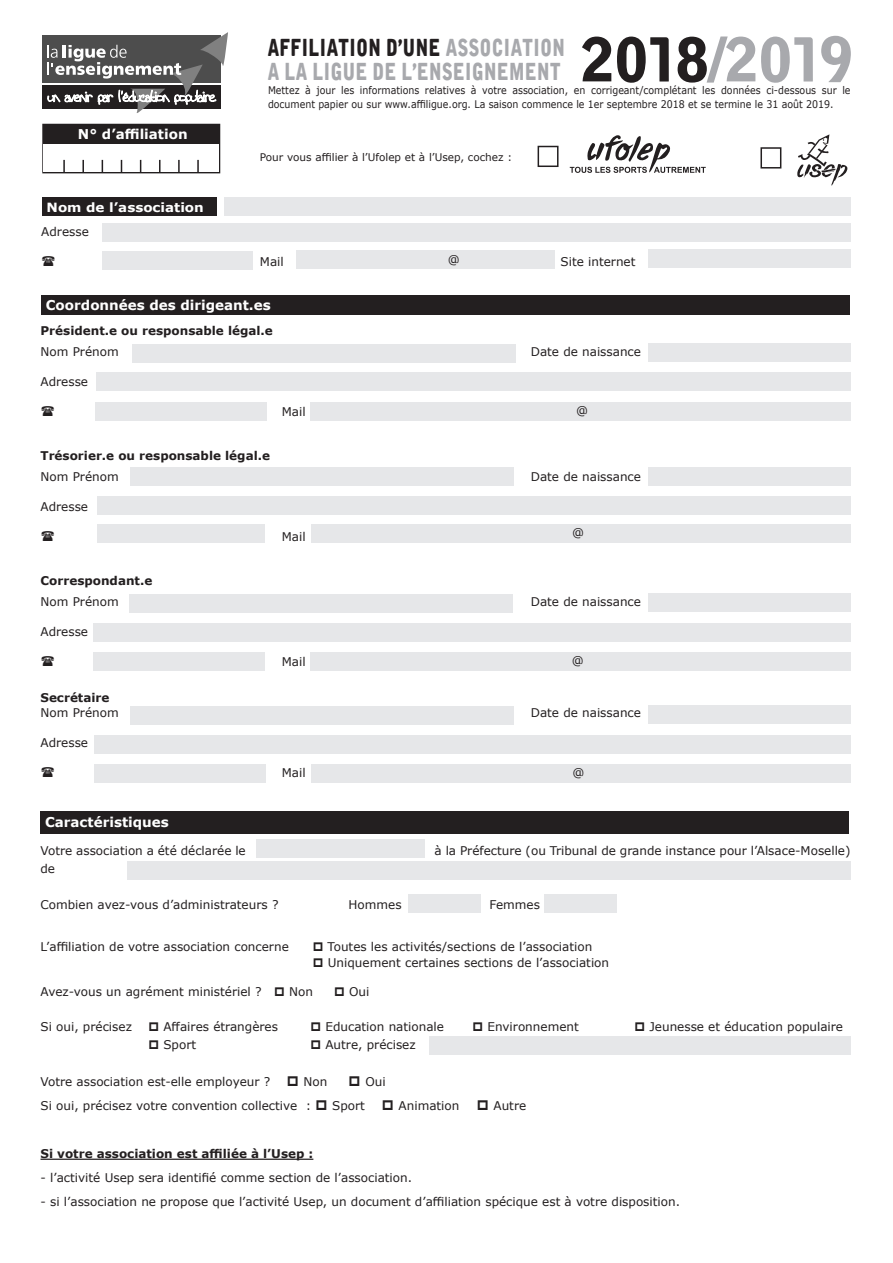
<style>
.page{position:relative;width:893px;height:1263px;background:#fff}
.page>*{position:absolute;margin:0;border:0;box-sizing:border-box;transform-origin:0 0}
.t1{font:60px "Alpha Ligue";color:#a8a9ad}
.t2{font:23.4px "Alpha Ligue";color:#231f20;scale:.77 1}
.t3{font:23.4px "Alpha Ligue";color:#a8a9ad;scale:.77 1}
.t4{font:700 13.5px "Verdana";color:#fff}
.t5{font:700 12.75px "Verdana";color:#fff;scale:1.06 1}
.t6{font:12px "Verdana";color:#231f20}
.t7{font:700 12px "Verdana";color:#231f20}
.t8{font:10.5px/13.5px "Verdana";color:#231f20;scale:.9 1}
.t9{font:10.5px "Verdana";color:#231f20}
.s1{color:#a8a9ad}
.s2{color:#231f20}
</style>
<div class="page">
<div style="left:42px;top:124px;width:178px;height:49px;background:#231f20;border:2px solid #231f20"></div>
<div style="left:44px;top:144px;width:175px;height:27px;background:#fff"></div>
<div style="left:41px;top:295px;width:809px;height:20px;background:#231f20"></div>
<div style="left:42px;top:197px;width:174px;height:19px;background:#231f20"></div>
<div style="left:297px;top:251px;width:258px;height:18px;background:#e6e7e9"></div>
<div style="left:102px;top:251px;width:151px;height:19px;background:#e6e7e9"></div>
<div style="left:102px;top:223px;width:748px;height:18px;background:#e6e7e9"></div>
<div style="left:132px;top:344px;width:383px;height:18px;background:#e6e7e9"></div>
<div style="left:96px;top:372px;width:754px;height:18px;background:#e6e7e9"></div>
<div style="left:95px;top:402px;width:172px;height:18px;background:#e6e7e9"></div>
<div style="left:310px;top:402px;width:540px;height:18px;background:#e6e7e9"></div>
<div style="left:648px;top:343px;width:202px;height:19px;background:#e6e7e9"></div>
<div style="left:648px;top:250px;width:202px;height:18px;background:#e6e7e9"></div>
<div style="left:224px;top:197px;width:626px;height:18px;background:#e6e7e9"></div>
<div style="left:130px;top:467px;width:384px;height:18px;background:#e6e7e9"></div>
<div style="left:97px;top:496px;width:753px;height:19px;background:#e6e7e9"></div>
<div style="left:97px;top:524px;width:168px;height:18px;background:#e6e7e9"></div>
<div style="left:311px;top:524px;width:539px;height:18px;background:#e6e7e9"></div>
<div style="left:648px;top:467px;width:202px;height:19px;background:#e6e7e9"></div>
<div style="left:130px;top:594px;width:383px;height:18px;background:#e6e7e9"></div>
<div style="left:93px;top:623px;width:757px;height:19px;background:#e6e7e9"></div>
<div style="left:93px;top:652px;width:172px;height:19px;background:#e6e7e9"></div>
<div style="left:310px;top:652px;width:540px;height:19px;background:#e6e7e9"></div>
<div style="left:648px;top:594px;width:202px;height:18px;background:#e6e7e9"></div>
<div style="left:40px;top:811px;width:809px;height:22px;background:#231f20"></div>
<svg style="left:797px;top:134px;width:51px;height:52px"></svg>
<div style="left:760px;top:147px;width:21px;height:22px;border:2px solid #231f20"></div>
<svg style="left:570px;top:135px;width:136px;height:38px"></svg>
<svg style="left:63px;top:160px;width:2px;height:12px"></svg>
<svg style="left:82px;top:160px;width:2px;height:12px"></svg>
<svg style="left:102px;top:160px;width:1px;height:12px"></svg>
<svg style="left:121px;top:160px;width:1px;height:12px"></svg>
<svg style="left:140px;top:160px;width:1px;height:12px"></svg>
<svg style="left:159px;top:160px;width:2px;height:12px"></svg>
<svg style="left:178px;top:160px;width:2px;height:12px"></svg>
<svg style="left:197px;top:160px;width:2px;height:12px"></svg>
<div style="left:538px;top:146px;width:20px;height:21px;border:2px solid #231f20"></div>
<hr style="left:40px;top:1158px;width:273px;height:2px;background:#231f20">
<div style="left:130px;top:706px;width:384px;height:18px;background:#e6e7e9"></div>
<div style="left:94px;top:735px;width:756px;height:18px;background:#e6e7e9"></div>
<div style="left:94px;top:764px;width:171px;height:18px;background:#e6e7e9"></div>
<div style="left:311px;top:764px;width:539px;height:18px;background:#e6e7e9"></div>
<div style="left:648px;top:705px;width:202px;height:19px;background:#e6e7e9"></div>
<div style="left:256px;top:840px;width:169px;height:18px;background:#e6e7e9"></div>
<div style="left:128px;top:861px;width:722px;height:19px;background:#e6e7e9"></div>
<div style="left:408px;top:895px;width:72px;height:18px;background:#e6e7e9"></div>
<div style="left:544px;top:895px;width:73px;height:18px;background:#e6e7e9"></div>
<div style="left:429px;top:1036px;width:421px;height:18px;background:#e6e7e9"></div>
<div style="left:42px;top:36px;width:178px;height:47px;background:#4d4d4d"></div>
<div style="left:42px;top:85px;width:178px;height:23px;background:#231f20"></div>
<svg style="left:47px;top:32px;width:181px;height:81px"></svg>
<p class="t2" style="left:268px;top:33px;width:388px">AFFILIATION D’UNE <span class="s1">ASSOCIATION</span></p>
<p class="t3" style="left:268px;top:57px;width:382px">A LA LIGUE DE L’ENSEIGNEMENT</p>
<p class="t1" style="left:581px;top:22px;width:273px"><span class="s2">2018</span>/2019</p>
<p class="t4" style="left:78px;top:125px;width:111px">N° d’affiliation</p>
<p class="t5" style="left:47px;top:198px;width:150px">Nom de l’association</p>
<p class="t6" style="left:41px;top:223px;width:49px">Adresse</p>
<p class="t8" style="left:268px;top:83px;width:649px">Mettez à jour les informations relatives à votre association, en corrigeant/complétant les données ci-dessous sur le document papier ou sur www.affiligue.org. La saison commence le 1er septembre 2018 et se termine le 31 août 2019.</p>
<p class="t9" style="left:260px;top:150px;width:254px">Pour vous affilier à l’Ufolep et à l’Usep, cochez :</p>
<p class="t6" style="left:448px;top:251px;width:13px">@</p>
<p class="t6" style="left:260px;top:253px;width:25px">Mail</p>
<p class="t6" style="left:560px;top:253px;width:76px">Site internet</p>
<p class="t4" style="left:46px;top:295px;width:226px">Coordonnées des dirigeant.es</p>
<p class="t7" style="left:40px;top:322px;width:234px">Président.e ou responsable légal.e</p>
<p class="t6" style="left:40px;top:343px;width:80px">Nom Prénom</p>
<p class="t6" style="left:531px;top:343px;width:112px">Date de naissance</p>
<p class="t6" style="left:40px;top:373px;width:49px">Adresse</p>
<p class="t6" style="left:282px;top:403px;width:25px">Mail</p>
<p class="t7" style="left:40px;top:447px;width:231px">Trésorier.e ou responsable légal.e</p>
<p class="t6" style="left:40px;top:468px;width:80px">Nom Prénom</p>
<p class="t6" style="left:531px;top:468px;width:112px">Date de naissance</p>
<p class="t6" style="left:40px;top:498px;width:49px">Adresse</p>
<p class="t6" style="left:282px;top:528px;width:25px">Mail</p>
<p class="t7" style="left:40px;top:572px;width:113px">Correspondant.e</p>
<p class="t6" style="left:40px;top:593px;width:80px">Nom Prénom</p>
<p class="t6" style="left:531px;top:593px;width:112px">Date de naissance</p>
<p class="t6" style="left:40px;top:623px;width:49px">Adresse</p>
<p class="t6" style="left:282px;top:653px;width:25px">Mail</p>
<p class="t7" style="left:40px;top:689px;width:70px">Secrétaire</p>
<p class="t6" style="left:40px;top:704px;width:80px">Nom Prénom</p>
<p class="t6" style="left:531px;top:704px;width:112px">Date de naissance</p>
<p class="t6" style="left:40px;top:734px;width:49px">Adresse</p>
<p class="t6" style="left:282px;top:764px;width:25px">Mail</p>
<p class="t6" style="left:576px;top:403px;width:13px">@</p>
<p class="t6" style="left:572px;top:524px;width:13px">@</p>
<p class="t6" style="left:572px;top:653px;width:13px">@</p>
<p class="t6" style="left:572px;top:764px;width:13px">@</p>
<p class="t4" style="left:45px;top:813px;width:125px">Caractéristiques</p>
<p class="t6" style="left:40px;top:842px;width:207px">Votre association a été déclarée le</p>
<p class="t6" style="left:435px;top:842px;width:417px">à la Préfecture (ou Tribunal de grande instance pour l’Alsace-Moselle)</p>
<p class="t6" style="left:40px;top:860px;width:16px">de</p>
<p class="t6" style="left:40px;top:896px;width:240px">Combien avez-vous d’administrateurs ?</p>
<p class="t6" style="left:349px;top:896px;width:55px">Hommes</p>
<p class="t6" style="left:489px;top:896px;width:52px">Femmes</p>
<p class="t6" style="left:40px;top:938px;width:250px">L’affiliation de votre association concerne</p>
<p class="t6" style="left:328px;top:938px;width:266px">Toutes les activités/sections de l’association</p>
<p class="t6" style="left:328px;top:955px;width:283px">Uniquement certaines sections de l’association</p>
<p class="t6" style="left:40px;top:984px;width:223px">Avez-vous un agrément ministériel ?</p>
<p class="t6" style="left:289px;top:984px;width:25px">Non</p>
<p class="t6" style="left:349px;top:984px;width:22px">Oui</p>
<p class="t6" style="left:40px;top:1018px;width:93px">Si oui, précisez</p>
<p class="t6" style="left:163px;top:1018px;width:116px">Affaires étrangères</p>
<p class="t6" style="left:325px;top:1018px;width:120px">Education nationale</p>
<p class="t6" style="left:487px;top:1018px;width:93px">Environnement</p>
<p class="t6" style="left:649px;top:1018px;width:195px">Jeunesse et éducation populaire</p>
<p class="t6" style="left:163px;top:1036px;width:34px">Sport</p>
<p class="t6" style="left:325px;top:1036px;width:92px">Autre, précisez</p>
<p class="t6" style="left:40px;top:1074px;width:231px">Votre association est-elle employeur ?</p>
<p class="t6" style="left:304px;top:1074px;width:25px">Non</p>
<p class="t6" style="left:365px;top:1074px;width:22px">Oui</p>
<p class="t6" style="left:40px;top:1098px;width:272px">Si oui, précisez votre convention collective :</p>
<p class="t6" style="left:332px;top:1098px;width:34px">Sport</p>
<p class="t6" style="left:399px;top:1098px;width:62px">Animation</p>
<p class="t6" style="left:493px;top:1098px;width:34px">Autre</p>
<p class="t7" style="left:40px;top:1145px;width:274px">Si votre association est affiliée à l’Usep :</p>
<p class="t6" style="left:40px;top:1170px;width:373px">- l’activité Usep sera identifié comme section de l’association.</p>
<p class="t6" style="left:40px;top:1194px;width:641px">- si l’association ne propose que l’activité Usep, un document d’affiliation spécique est à votre disposition.</p>
</div>
